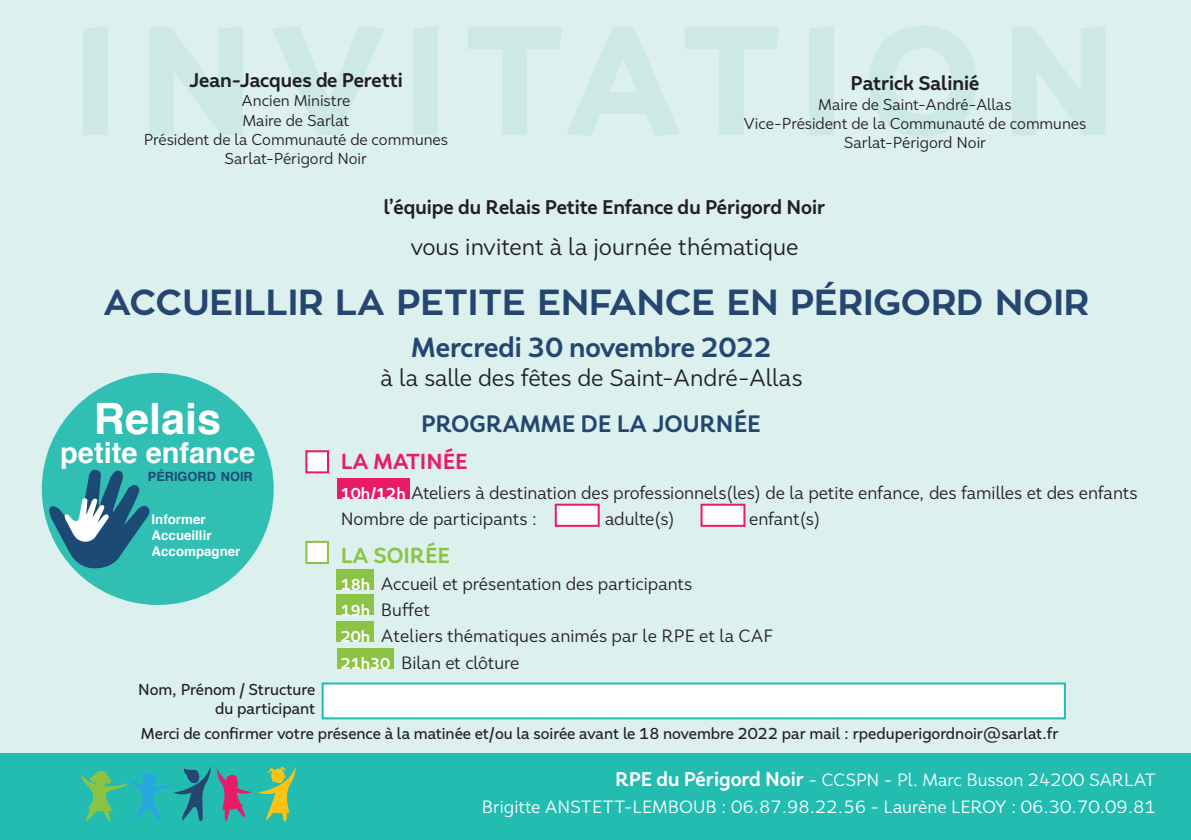
<style>
.page{position:relative;width:1191px;height:840px;background:#fff}
.page>*{position:absolute;margin:0;border:0;box-sizing:border-box;transform-origin:0 0}
.t1{font:700 43.2px "Helvetica";color:#fff}
.t2{font:700 36px "Zona Pro";color:#254670}
.t3{font:700 29px "Helvetica";color:#fff}
.t4{font:700 28px "Faible";color:#254670}
.t5{font:24px "Faible";color:#231f20}
.t6{font:700 24px "Faible";color:#254670}
.t7{font:700 22px "Faible";color:#e91a68}
.t8{font:700 22px "Faible";color:#8bc444}
.t9{font:700 20px "Faible";color:#231f20}
.t10{font:18px/26.4px "Faible";color:#231f20}
.t11{font:18px "Faible";color:#fff}
.t12{font:16px "Faible";color:#231f20}
.t13{font:500 16px "Faible";color:#231f20}
.t14{font:700 13.4px/16px "Helvetica";color:#fff}
.t15{font:700 12.8px "Helvetica";color:#1b4b74}
.s1{font-weight:700;font-size:16px;color:#fff}
.s2{font-weight:700;font-size:20px}
</style>
<div class="page">
<div style="left:0;top:0;width:1191px;height:839px;background:#dcf0ee"></div>
<div style="left:0;top:753px;width:1191px;height:86px;background:#22bcb1"></div>
<div style="left:337px;top:568px;width:37px;height:21px;background:#8bc444"></div>
<div style="left:337px;top:594px;width:37px;height:21px;background:#8bc444"></div>
<div style="left:337px;top:621px;width:37px;height:21px;background:#8bc444"></div>
<div style="left:337px;top:648px;width:56px;height:21px;background:#8bc444"></div>
<div style="left:337px;top:478px;width:72px;height:21px;background:#e91a68"></div>
<div style="left:42px;top:373px;width:232px;height:231px;background:#31beb3;border-radius:50%"></div>
<svg style="left:47px;top:469px;width:103px;height:100px"></svg>
<svg style="left:217px;top:768px;width:35px;height:53px"></svg>
<svg style="left:81px;top:766px;width:130px;height:55px"></svg>
<svg style="left:258px;top:766px;width:38px;height:55px"></svg>
<div style="left:305px;top:450px;width:24px;height:23px;background:#fff;border:2px solid #e91a68"></div>
<div style="left:555px;top:503px;width:44px;height:23px;background:#fff;border:2px solid #e91a68"></div>
<div style="left:700px;top:503px;width:45px;height:23px;background:#fff;border:2px solid #e91a68"></div>
<div style="left:305px;top:540px;width:24px;height:23px;background:#fff;border:2px solid #8bc444"></div>
<div style="left:322px;top:682px;width:743px;height:37px;background:#fff;border:2px solid #22bcb1"></div>
<p class="t9" style="left:189px;top:67px;width:215px">Jean-Jacques de Peretti</p>
<p class="t12" style="left:241px;top:91px;width:110px">Ancien Ministre</p>
<p class="t12" style="left:242px;top:110px;width:108px">Maire de Sarlat</p>
<p class="t12" style="left:144px;top:129px;width:306px">Président de la Communauté de communes</p>
<p class="t12" style="left:225px;top:149px;width:144px">Sarlat-Périgord Noir</p>
<p class="t9" style="left:850px;top:70px;width:130px">Patrick Salinié</p>
<p class="t12" style="left:818px;top:94px;width:195px">Maire de Saint-André-Allas</p>
<p class="t12" style="left:743px;top:113px;width:344px">Vice-Président de la Communauté de communes</p>
<p class="t12" style="left:843px;top:132px;width:144px">Sarlat-Périgord Noir</p>
<p class="t9" style="left:384px;top:194px;width:443px">l’équipe du Relais Petite Enfance du Périgord Noir</p>
<p class="t5" style="left:410px;top:231px;width:390px">vous invitent à la journée thématique</p>
<p class="t2" style="left:104px;top:278px;width:987px">ACCUEILLIR LA PETITE ENFANCE EN PÉRIGORD NOIR</p>
<p class="t1" style="left:94px;top:384px;width:129px">Relais</p>
<p class="t3" style="left:60px;top:429px;width:196px">petite enfance</p>
<p class="t15" style="left:148px;top:466px;width:106px">PÉRIGORD NOIR</p>
<p class="t14" style="left:151px;top:511px;width:90px">Informer<br>Accueillir<br>Accompagner</p>
<p class="t13" style="left:138px;top:679px;width:179px">Nom, Prénom / Structure</p>
<p class="t13" style="left:215px;top:698px;width:102px">du participant</p>
<p class="t4" style="left:411px;top:328px;width:362px">Mercredi 30 novembre 2022</p>
<p class="t5" style="left:380px;top:362px;width:423px">à la salle des fêtes de Saint-André-Allas</p>
<p class="t6" style="left:421px;top:408px;width:341px">PROGRAMME DE LA JOURNÉE</p>
<p class="t7" style="left:341px;top:446px;width:128px">LA MATINÉE</p>
<p class="t10" style="left:341px;top:479px;width:798px"><span class="s1">10h/12h</span> Ateliers à destination des professionnels(les) de la petite enfance, des familles et des enfants<br>Nombre de participants :</p>
<p class="t10" style="left:605px;top:505px;width:71px">adulte(s)</p>
<p class="t10" style="left:749px;top:505px;width:73px">enfant(s)</p>
<p class="t8" style="left:341px;top:540px;width:111px">LA SOIRÉE</p>
<p class="t10" style="left:341px;top:570px;width:434px"><span class="s1">18h</span> Accueil et présentation des participants<br><span class="s1">19h</span> Buffet<br><span class="s1">20h</span> Ateliers thématiques animés par le RPE et la CAF<br><span class="s1">21h30</span> Bilan et clôture</p>
<p class="t13" style="left:141px;top:722px;width:919px">Merci de confirmer votre présence à la matinée et/ou la soirée avant le 18 novembre 2022 par mail : rpeduperigordnoir@sarlat.fr</p>
<p class="t11" style="left:615px;top:768px;width:542px"><span class="s2">RPE du Périgord Noir</span> - CCSPN - Pl. Marc Busson 24200 SARLAT</p>
<p class="t11" style="left:482px;top:795px;width:675px">Brigitte ANSTETT-LEMBOUB : 06.87.98.22.56 - Laurène LEROY : 06.30.70.09.81</p>
</div>
